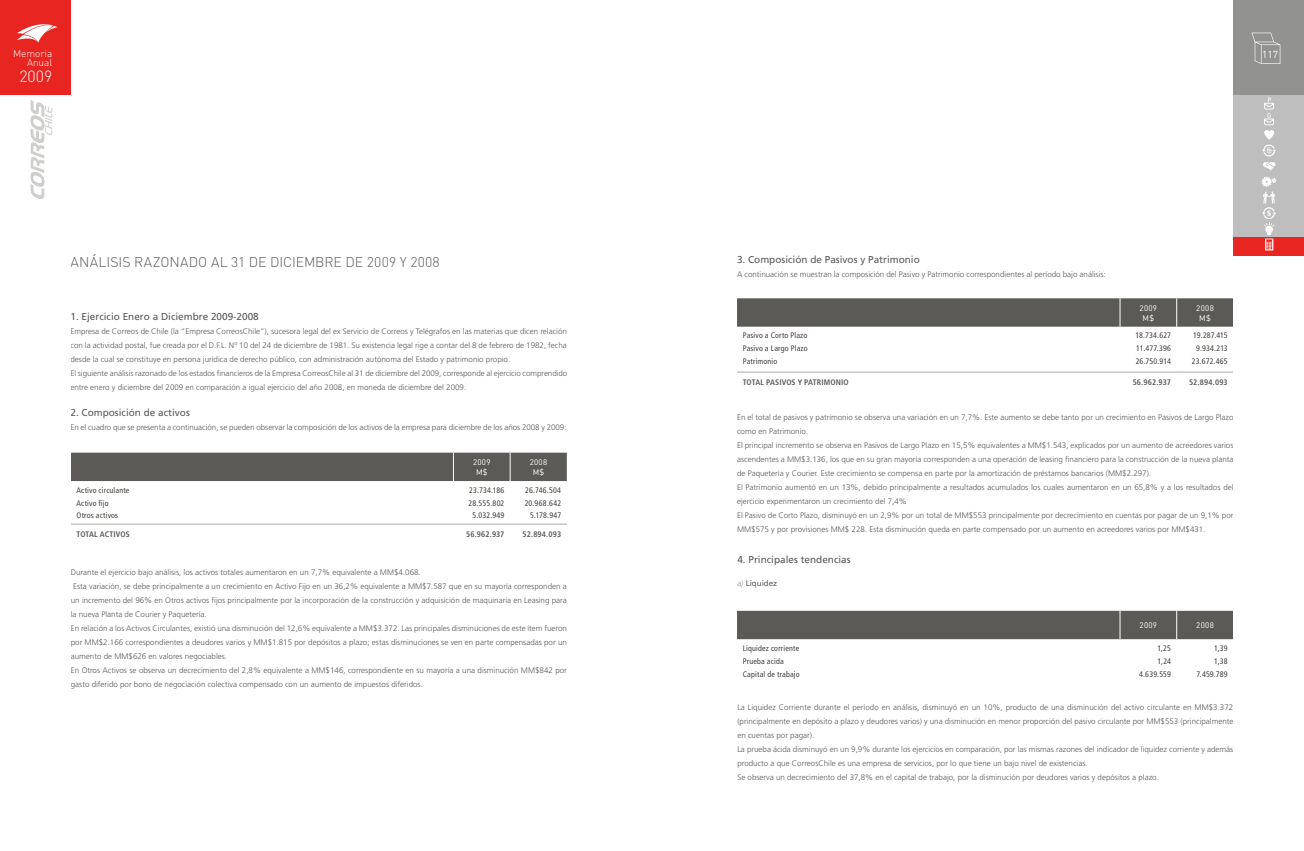
<style>
.page{position:relative;width:1304px;height:851px;background:#fff}
.page>*{position:absolute;margin:0;border:0;box-sizing:border-box;transform-origin:0 0}
.t1{font:300 16px "DIN";color:#fff}
.t2{font:300 14px "DIN";color:#5b5a57}
.t3{font:10px "Frutiger LT Std";color:#5b5a57}
.t4{font:300 10px/9px "DIN";color:#fff;text-align:right}
.t5{font:10px "DIN";color:#fff}
.t6{font:300 8px/14px "Frutiger LT Std";color:#5b5a57}
.t7{font:condensed 8px/12.8px "Frutiger LT Std";letter-spacing:.02em;color:#42403c;text-align:right}
.t8{font:700 condensed 8px "Frutiger LT Std";letter-spacing:.015em;color:#5b5a57}
.t9{font:8px/10px "DIN";letter-spacing:.035em;color:#fff;text-align:center}
.t10{font:8px "Frutiger LT Std";color:#5b5a57}
.s1{font-weight:300;font-style:italic;color:#929391}
</style>
<div class="page">
<hr style="left:737px;top:372px;width:383px;height:1px;background:#a9a9a8">
<hr style="left:1120px;top:372px;width:57px;height:1px;background:#a9a9a8">
<hr style="left:1177px;top:372px;width:56px;height:1px;background:#a9a9a8">
<div style="left:737px;top:298px;width:496px;height:28px;background:#5b5a57"></div>
<hr style="left:71px;top:523px;width:382px;height:1px;background:#a9a9a8">
<hr style="left:453px;top:523px;width:57px;height:1px;background:#a9a9a8">
<hr style="left:510px;top:523px;width:57px;height:1px;background:#a9a9a8">
<div style="left:71px;top:452px;width:496px;height:29px;background:#5b5a57"></div>
<div style="left:737px;top:610px;width:496px;height:29px;background:#5b5a57"></div>
<div style="left:0;top:0;width:70px;height:95px;background:#e82520"></div>
<svg style="left:31px;top:100px;width:21px;height:99px"></svg>
<svg style="left:17px;top:24px;width:41px;height:19px"></svg>
<div style="left:1233px;top:0;width:71px;height:95px;background:#929391"></div>
<div style="left:1233px;top:95px;width:71px;height:160px;background:#bebebe"></div>
<svg style="left:1252px;top:33px;width:28px;height:31px"></svg>
<div style="left:1233px;top:237px;width:71px;height:18px;background:#e82520"></div>
<svg style="left:1263px;top:162px;width:12px;height:8px"></svg>
<svg style="left:1262px;top:97px;width:14px;height:59px"></svg>
<svg style="left:1261px;top:177px;width:15px;height:73px"></svg>
<p class="t4" style="left:13px;top:49px;width:41px">Memoria<br>Anual</p>
<h1 class="t1" style="left:19px;top:67px;width:34px">2009</h1>
<h2 class="t2" style="left:70px;top:253px;width:371px">ANÁLISIS RAZONADO AL 31 DE DICIEMBRE DE 2009 y 2008</h2>
<p class="t3" style="left:70px;top:311px;width:190px">1. Ejercicio Enero a Diciembre 2009-2008</p>
<p class="t6" style="left:70px;top:324px;width:498px">Empresa de Correos de Chile (la “Empresa CorreosChile”), sucesora legal del ex Servicio de Correos y Telégrafos en las materias que dicen relación con la actividad postal, fue creada por el D.F.L. Nº 10 del 24 de diciembre de 1981. Su existencia legal rige a contar del 8 de febrero de 1982, fecha desde la cual se constituye en persona jurídica de derecho público, con administración autónoma del Estado y patrimonio propio.<br>El siguiente análisis razonado de los estados financieros de la Empresa CorreosChile al 31 de diciembre del 2009, corresponde al ejercicio comprendido entre enero y diciembre del 2009 en comparación a igual ejercicio del año 2008, en moneda de diciembre del 2009.</p>
<p class="t3" style="left:70px;top:406px;width:121px">2. Composición de activos</p>
<p class="t6" style="left:70px;top:420px;width:498px">En el cuadro que se presenta a continuación, se pueden observar la composición de los activos de la empresa para diciembre de los años 2008 y 2009:</p>
<p class="t9" style="left:473px;top:457px;width:19px">2009<br>M$</p>
<p class="t9" style="left:530px;top:457px;width:19px">2008<br>M$</p>
<p class="t7" style="left:76px;top:483px;width:54px;text-align:left">Activo circulante<br>Activo fijo<br>Otros activos</p>
<p class="t7" style="left:468px;top:483px;width:38px;text-align:center">23.734.186<br>28.555.802<br>5.032.949</p>
<p class="t7" style="left:525px;top:483px;width:38px">26.746.504<br>20.968.642<br>5.178.947</p>
<p class="t8" style="left:76px;top:529px;width:55px">TOTAL ACTIVOS</p>
<p class="t8" style="left:466px;top:529px;width:40px">56.962.937</p>
<p class="t8" style="left:523px;top:529px;width:40px">52.894.093</p>
<p class="t6" style="left:71px;top:565px;width:498px">Durante el ejercicio bajo análisis, los activos totales aumentaron en un 7,7% equivalente a MM$4.068.<br>Esta variación, se debe principalmente a un crecimiento en Activo Fijo en un 36,2% equivalente a MM$7.587 que en su mayoría corresponden a un incremento del 96% en Otros activos fijos principalmente por la incorporación de la construcción y adquisición de maquinaria en Leasing para la nueva Planta de Courier y Paquetería.<br>En relación a los Activos Circulantes, existió una disminución del 12,6% equivalente a MM$3.372. Las principales disminuciones de este ítem fueron por MM$2.166 correspondientes a deudores varios y MM$1.815 por depósitos a plazo; estas disminuciones se ven en parte compensadas por un aumento de MM$626 en valores negociables.<br>En Otros Activos se observa un decrecimiento del 2,8% equivalente a MM$146, correspondiente en su mayoría a una disminución MM$842 por gasto diferido por bono de negociación colectiva compensado con un aumento de impuestos diferidos.</p>
<p class="t5" style="left:1262px;top:48px;width:17px">117</p>
<p class="t3" style="left:737px;top:253px;width:184px">3. Composición de Pasivos y Patrimonio</p>
<p class="t6" style="left:737px;top:267px;width:370px">A continuación se muestran la composición del Pasivo y Patrimonio correspondientes al período bajo análisis:</p>
<p class="t9" style="left:1140px;top:303px;width:19px">2009<br>M$</p>
<p class="t9" style="left:1196px;top:303px;width:19px">2008<br>M$</p>
<p class="t7" style="left:743px;top:329px;width:66px;text-align:justify">Pasivo a Corto Plazo Pasivo a Largo Plazo Patrimonio</p>
<p class="t7" style="left:1135px;top:329px;width:37px;text-align:justify">18.734.627<br>11.477.396<br>26.750.914</p>
<p class="t7" style="left:1192px;top:329px;width:38px;text-align:center">19.287.415<br>9.934.213<br>23.672.465</p>
<p class="t8" style="left:743px;top:377px;width:108px">TOTAL PASIVOS Y PATRIMONIO</p>
<p class="t8" style="left:1133px;top:377px;width:40px">56.962.937</p>
<p class="t8" style="left:1189px;top:377px;width:40px">52.894.093</p>
<p class="t6" style="left:737px;top:410px;width:498px">En el total de pasivos y patrimonio se observa una variación en un 7,7%. Este aumento se debe tanto por un crecimiento en Pasivos de Largo Plazo como en Patrimonio.<br>El principal incremento se observa en Pasivos de Largo Plazo en 15,5% equivalentes a MM$1.543, explicados por un aumento de acreedores varios ascendentes a MM$3.136, los que en su gran mayoría corresponden a una operación de leasing financiero para la construcción de la nueva planta de Paquetería y Courier. Este crecimiento se compensa en parte por la amortización de préstamos bancarios (MM$2.297).<br>El Patrimonio aumentó en un 13%, debido principalmente a resultados acumulados los cuales aumentaron en un 65,8% y a los resultados del ejercicio experimentaron un crecimiento del 7,4%<br>El Pasivo de Corto Plazo, disminuyó en un 2,9% por un total de MM$553 principalmente por decrecimiento en cuentas por pagar de un 9,1% por MM$575 y por provisiones MM$ 228. Esta disminución queda en parte compensado por un aumento en acreedores varios por MM$431.</p>
<p class="t3" style="left:737px;top:553px;width:115px">4. Principales tendencias</p>
<p class="t10" style="left:737px;top:578px;width:41px"><span class="s1">a)</span> Liquidez</p>
<p class="t9" style="left:1140px;top:620px;width:19px">2009</p>
<p class="t9" style="left:1196px;top:620px;width:19px">2008</p>
<p class="t7" style="left:743px;top:641px;width:59px;text-align:left">Liquidez corriente<br>Prueba acida<br>Capital de trabajo</p>
<p class="t7" style="left:1139px;top:641px;width:33px">1,25<br>1,24<br>4.639.559</p>
<p class="t7" style="left:1196px;top:641px;width:33px">1,39<br>1,38<br>7.459.789</p>
<p class="t6" style="left:737px;top:700px;width:498px">La Liquidez Corriente durante el período en análisis, disminuyó en un 10%, producto de una disminución del activo circulante en MM$3.372 (principalmente en depósito a plazo y deudores varios) y una disminución en menor proporción del pasivo circulante por MM$553 (principalmente en cuentas por pagar).<br>La prueba ácida disminuyó en un 9,9% durante los ejercicios en comparación, por las mismas razones del indicador de liquidez corriente y además producto a que CorreosChile es una empresa de servicios, por lo que tiene un bajo nivel de existencias.<br>Se observa un decrecimiento del 37,8% en el capital de trabajo, por la disminución por deudores varios y depósitos a plazo.</p>
</div>
